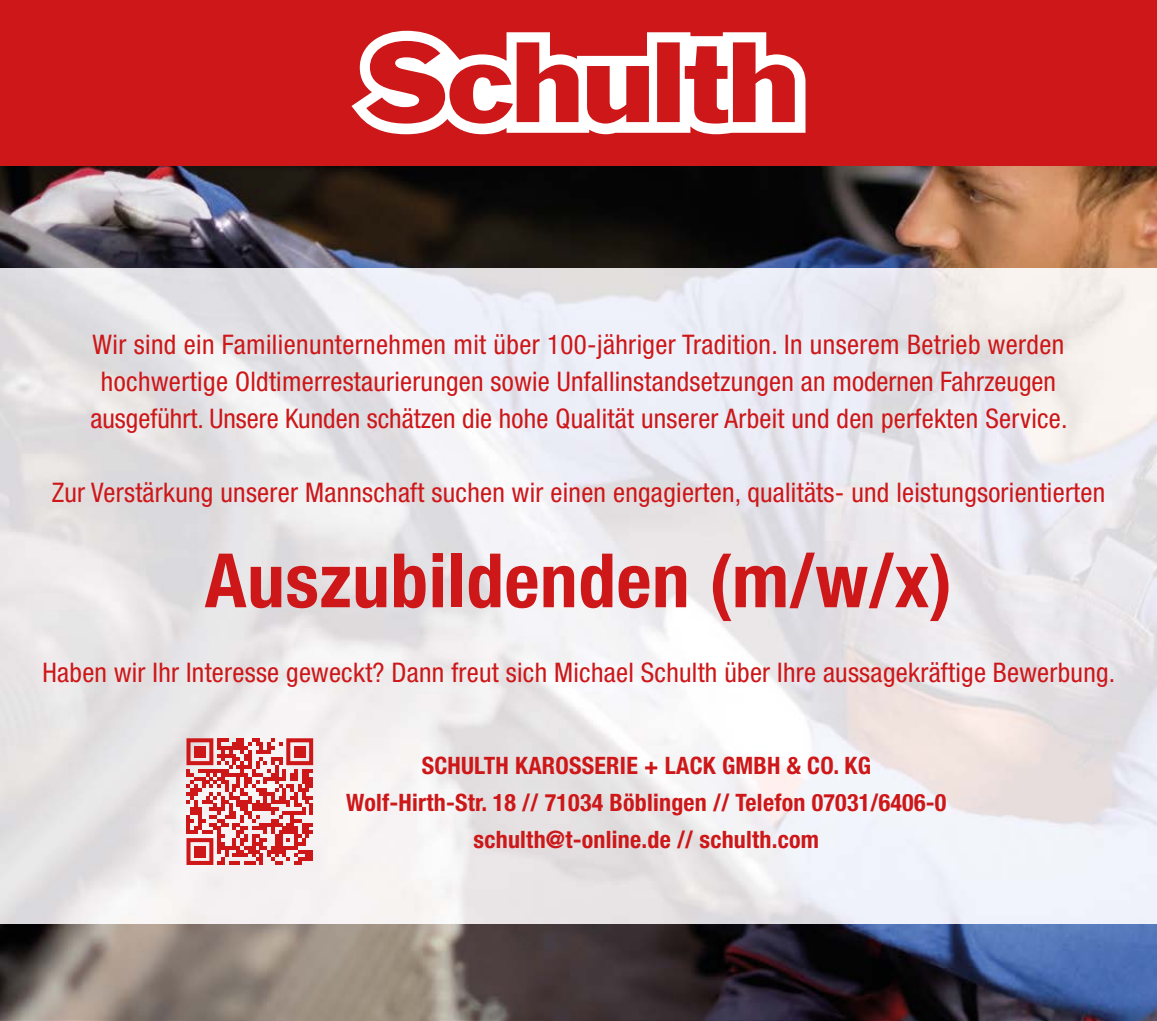
<style>
.page{position:relative;width:1157px;height:1021px;background:#fff}
.page>*{position:absolute;margin:0;border:0;box-sizing:border-box;transform-origin:0 0}
.t1{font:700 condensed 75px "Helvetica Neue";letter-spacing:.01em;color:#cd1719}
.t2{font:condensed 27px/37.2px "Helvetica Neue";letter-spacing:.01em;color:#cd1719;text-align:center}
.t3{font:700 condensed 24px/37.2px "Helvetica Neue";letter-spacing:.01em;color:#cd1719;text-align:center}
</style>
<div class="page">
<img style="left:0;top:165px;width:1157px;height:855px">
<div style="left:0;top:0;width:1157px;height:165px;background:#cd1719"></div>
<svg style="left:351px;top:31px;width:454px;height:103px"></svg>
<img style="left:0;top:268px;width:1157px;height:655px">
<svg style="left:186px;top:738px;width:127px;height:127px"></svg>
<div style="left:194px;top:746px;width:12px;height:11px;background:#cd1719"></div>
<div style="left:294px;top:746px;width:11px;height:11px;background:#cd1719"></div>
<div style="left:194px;top:845px;width:12px;height:12px;background:#cd1719"></div>
<p class="t2" style="left:90px;top:325px;width:978px">Wir sind ein Familienunternehmen mit über 100-jähriger Tradition. In unserem Betrieb werden hochwertige Oldtimerrestaurierungen sowie Unfallinstandsetzungen an modernen Fahrzeugen ausgeführt. Unsere Kunden schätzen die hohe Qualität unserer Arbeit und den perfekten Service.</p>
<p class="t2" style="left:52px;top:474px;width:1055px">Zur Verstärkung unserer Mannschaft suchen wir einen engagierten, qualitäts- und leistungsorientierten</p>
<h1 class="t1" style="left:205px;top:535px;width:749px">Auszubildenden (m/w/x)</h1>
<p class="t2" style="left:43px;top:654px;width:1074px">Haben wir Ihr Interesse geweckt? Dann freut sich Michael Schulth über Ihre aussagekräftige Bewerbung.</p>
<p class="t3" style="left:346px;top:746px;width:601px">SCHULTH KAROSSERIE + LACK GMBH &amp; CO. KG<br>Wolf-Hirth-Str. 18 // 71034 Böblingen // Telefon 07031/6406-0 schulth@t-online.de // schulth.com</p>
</div>
